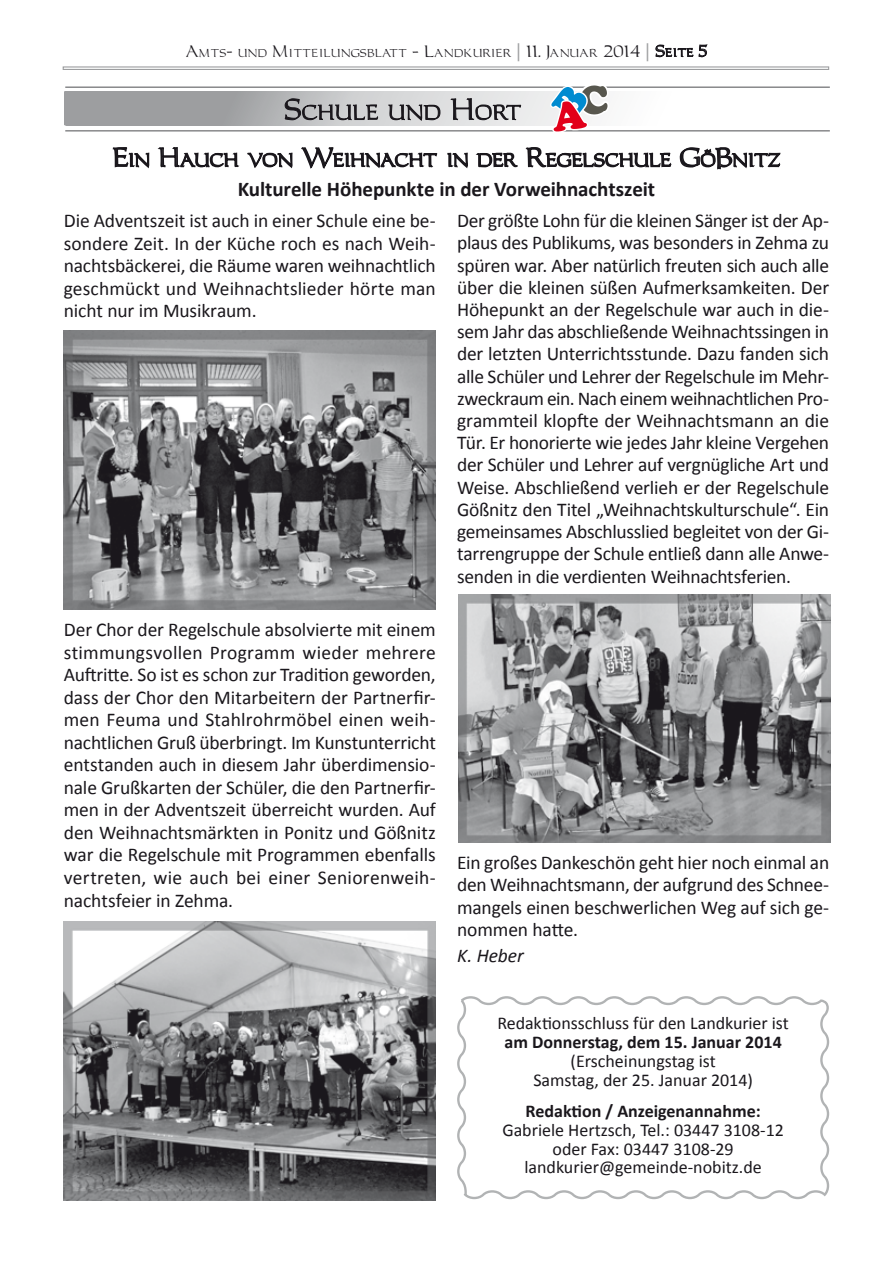
<style>
.page{position:relative;width:893px;height:1263px;background:#fff}
.page>*{position:absolute;margin:0;border:0;box-sizing:border-box;transform-origin:0 0}
.t1{font:700 21px "Calibri";letter-spacing:-.005em;color:#1a171c}
.t2{font:19.5px/22.2px "Calibri";letter-spacing:-.01em;color:#1a171c;text-align:justify}
.t3{font:italic 19.5px "Calibri";letter-spacing:-.005em;color:#1a171c}
.t4{font:18px/18.8px "Calibri";color:#1a171c;text-align:center}
.t5{font:700 18px "Calibri";color:#1a171c}
.t6{font:15px "Carleton";color:#1a171c}
.s1{font-size:18px;color:#9d9ea0}
</style>
<div class="page">
<img style="left:64px;top:921px;width:372px;height:279px">
<img style="left:64px;top:330px;width:372px;height:279px">
<img style="left:458px;top:595px;width:372px;height:248px">
<hr style="left:65px;top:86px;width:765px;height:2px;background:#87888a">
<hr style="left:65px;top:130px;width:765px;height:2px;background:#87888a">
<svg style="left:63px;top:44px;width:766px;height:126px"></svg>
<svg style="left:457px;top:996px;width:372px;height:203px"></svg>
<p class="t6" style="left:186px;top:42px;width:523px">Amts- und Mitteilungsblatt – Landkurier <span class="s1">|</span> 11. Januar 2014 <span class="s1">|</span> Seite 5</p>
<p class="t1" style="left:238px;top:175px;width:419px">Kulturelle Höhepunkte in der Vorweihnachtszeit</p>
<p class="t2" style="left:64px;top:210px;width:374px">Die Adventszeit ist auch in einer Schule eine be&shy;sondere Zeit. In der Küche roch es nach Weih&shy;nachtsbäckerei, die Räume waren weihnachtlich geschmückt und Weihnachtslieder hörte man nicht nur im Musikraum.</p>
<p class="t2" style="left:64px;top:618px;width:374px;line-height:22.6px">Der Chor der Regelschule absolvierte mit einem stimmungsvollen Programm wieder mehrere Auftritte. So ist es schon zur Tradition geworden, dass der Chor den Mitarbeitern der Partnerfir&shy;men Feuma und Stahlrohrmöbel einen weih&shy;nachtlichen Gruß überbringt. Im Kunstunterricht entstanden auch in diesem Jahr überdimensio&shy;nale Grußkarten der Schüler, die den Partnerfir&shy;men in der Adventszeit überreicht wurden. Auf den Weihnachtsmärkten in Ponitz und Gößnitz war die Regelschule mit Programmen ebenfalls vertreten, wie auch bei einer Seniorenweih&shy;nachtsfeier in Zehma.</p>
<p class="t2" style="left:457px;top:210px;width:374px">Der größte Lohn für die kleinen Sänger ist der Ap&shy;plaus des Publikums, was besonders in Zehma zu spüren war. Aber natürlich freuten sich auch alle über die kleinen süßen Aufmerksamkeiten. Der Höhepunkt an der Regelschule war auch in die&shy;sem Jahr das abschließende Weihnachtssingen in der letzten Unterrichtsstunde. Dazu fanden sich alle Schüler und Lehrer der Regelschule im Mehr&shy;zweckraum ein. Nach einem weihnachtlichen Pro&shy;grammteil klopfte der Weihnachtsmann an die Tür. Er honorierte wie jedes Jahr kleine Vergehen der Schüler und Lehrer auf vergnügliche Art und Weise. Abschließend verlieh er der Regelschule Gößnitz den Titel „Weihnachtskulturschule“. Ein gemeinsames Abschlusslied begleitet von der Gi&shy;tarrengruppe der Schule entließ dann alle Anwe&shy;senden in die verdienten Weihnachtsferien.</p>
<p class="t2" style="left:457px;top:852px;width:374px">Ein großes Dankeschön geht hier noch einmal an den Weihnachtsmann, der aufgrund des Schnee&shy;mangels einen beschwerlichen Weg auf sich ge&shy;nommen hatte.</p>
<p class="t3" style="left:457px;top:942px;width:68px">K. Heber</p>
<p class="t4" style="left:497px;top:1014px;width:293px">Redaktionsschluss für den Landkurier ist</p>
<p class="t5" style="left:505px;top:1030px;width:279px">am Donnerstag, dem 15. Januar 2014</p>
<p class="t4" style="left:533px;top:1051px;width:221px">(Erscheinungstag ist<br>Samstag, der 25. Januar 2014)</p>
<p class="t5" style="left:526px;top:1099px;width:237px">Redaktion / Anzeigenannahme:</p>
<p class="t4" style="left:502px;top:1120px;width:283px">Gabriele Hertzsch, Tel.: 03447 3108-12 oder Fax: 03447 3108-29 landkurier@gemeinde-nobitz.de</p>
</div>
